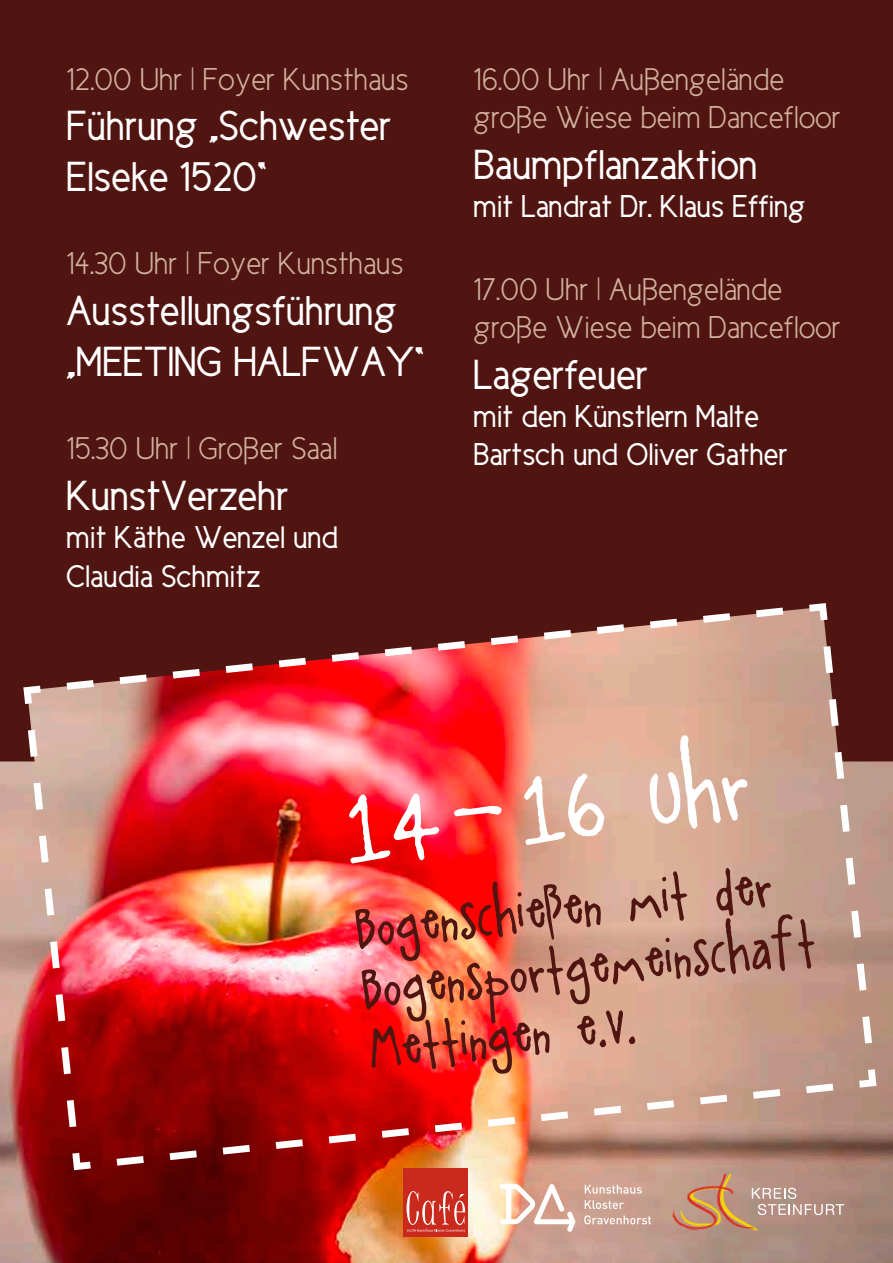
<style>
.page{position:relative;width:893px;height:1263px;background:#fff}
.page>*{position:absolute;margin:0;border:0;box-sizing:border-box;transform-origin:0 0}
.t1{font:84.6px "A Little Pot";color:#fff}
.t2{font:50.7px/60.9px "A Little Pot";color:#511511}
.t3{font:42.45px/50.8px "Cicle Gordita";color:#fff}
.t4{font:31.8px/38.1px "Cicle Semi";color:#d1b0a1}
.t5{font:31.8px/38.1px "Cicle Gordita";color:#fff}
</style>
<div class="page">
<img style="left:0;top:761px;width:893px;height:502px">
<svg style="left:766px;top:1188px;width:78px;height:27px;background:#bd9f95"></svg>
<img style="left:671px;top:1174px;width:95px;height:63px">
<svg style="left:500px;top:1184px;width:75px;height:48px"></svg>
<svg style="left:585px;top:1185px;width:57px;height:8px"></svg>
<svg style="left:585px;top:1200px;width:39px;height:9px"></svg>
<svg style="left:584px;top:1215px;width:67px;height:9px"></svg>
<div style="left:404px;top:1168px;width:64px;height:68px;background:#ca2a1d"></div>
<svg style="left:407px;top:1191px;width:58px;height:41px"></svg>
<div style="left:0;top:0;width:893px;height:761px;background:#511511"></div>
<div style="left:67px;top:67px;width:64px;height:24px;background:#511511"></div>
<svg style="left:141px;top:67px;width:41px;height:24px"></svg>
<svg style="left:192px;top:67px;width:1px;height:23px"></svg>
<div style="left:204px;top:67px;width:71px;height:29px;background:#511511"></div>
<div style="left:284px;top:67px;width:124px;height:24px;background:#511511"></div>
<div style="left:67px;top:110px;width:131px;height:39px;background:#511511"></div>
<div style="left:209px;top:110px;width:182px;height:34px;background:#511511"></div>
<svg style="left:67px;top:161px;width:19px;height:31px"></svg>
<div style="left:89px;top:162px;width:3px;height:29px;border:1px solid #511511"></div>
<div style="left:95px;top:162px;width:73px;height:30px;background:#511511"></div>
<div style="left:180px;top:161px;width:86px;height:31px;background:#511511"></div>
<svg style="left:67px;top:252px;width:59px;height:24px"></svg>
<svg style="left:136px;top:252px;width:41px;height:23px"></svg>
<svg style="left:187px;top:252px;width:1px;height:22px"></svg>
<div style="left:199px;top:252px;width:71px;height:29px;background:#511511"></div>
<div style="left:279px;top:252px;width:124px;height:23px;background:#511511"></div>
<div style="left:66px;top:295px;width:113px;height:31px;background:#511511"></div>
<div style="left:182px;top:296px;width:3px;height:29px;border:1px solid #511511"></div>
<div style="left:189px;top:296px;width:3px;height:29px;border:1px solid #511511"></div>
<div style="left:194px;top:296px;width:203px;height:38px;background:#511511"></div>
<div style="left:66px;top:346px;width:101px;height:34px;background:#511511"></div>
<div style="left:170px;top:347px;width:3px;height:29px;border:1px solid #511511"></div>
<svg style="left:175px;top:346px;width:46px;height:31px"></svg>
<div style="left:234px;top:346px;width:190px;height:31px;background:#511511"></div>
<svg style="left:67px;top:437px;width:60px;height:23px"></svg>
<svg style="left:137px;top:437px;width:41px;height:23px"></svg>
<svg style="left:188px;top:437px;width:1px;height:22px"></svg>
<div style="left:199px;top:436px;width:84px;height:29px;background:#511511"></div>
<svg style="left:292px;top:437px;width:40px;height:23px"></svg>
<div style="left:334px;top:438px;width:2px;height:21px;border:1px solid #511511"></div>
<div style="left:67px;top:480px;width:221px;height:31px;background:#511511"></div>
<svg style="left:66px;top:526px;width:40px;height:23px"></svg>
<div style="left:115px;top:526px;width:71px;height:23px;background:#511511"></div>
<div style="left:194px;top:526px;width:86px;height:23px;background:#511511"></div>
<div style="left:282px;top:527px;width:2px;height:21px;border:1px solid #511511"></div>
<svg style="left:294px;top:526px;width:45px;height:23px"></svg>
<svg style="left:66px;top:564px;width:19px;height:23px"></svg>
<div style="left:87px;top:565px;width:2px;height:21px;border:1px solid #511511"></div>
<svg style="left:91px;top:564px;width:62px;height:24px"></svg>
<div style="left:162px;top:564px;width:98px;height:23px;background:#511511"></div>
<div style="left:474px;top:67px;width:65px;height:24px;background:#511511"></div>
<svg style="left:548px;top:67px;width:42px;height:24px"></svg>
<svg style="left:600px;top:67px;width:1px;height:23px"></svg>
<div style="left:611px;top:67px;width:173px;height:29px;background:#511511"></div>
<div style="left:474px;top:105px;width:73px;height:30px;background:#511511"></div>
<div style="left:556px;top:105px;width:76px;height:24px;background:#511511"></div>
<svg style="left:641px;top:105px;width:59px;height:24px"></svg>
<div style="left:709px;top:105px;width:131px;height:24px;background:#511511"></div>
<div style="left:475px;top:148px;width:123px;height:39px;background:#511511"></div>
<div style="left:600px;top:150px;width:3px;height:29px;border:1px solid #511511"></div>
<div style="left:605px;top:149px;width:151px;height:31px;background:#511511"></div>
<svg style="left:473px;top:194px;width:40px;height:23px"></svg>
<div style="left:522px;top:194px;width:90px;height:24px;background:#511511"></div>
<svg style="left:620px;top:194px;width:31px;height:23px"></svg>
<div style="left:661px;top:194px;width:63px;height:24px;background:#511511"></div>
<div style="left:733px;top:194px;width:73px;height:29px;background:#511511"></div>
<div style="left:474px;top:277px;width:63px;height:24px;background:#511511"></div>
<svg style="left:546px;top:277px;width:42px;height:24px"></svg>
<svg style="left:598px;top:277px;width:1px;height:23px"></svg>
<div style="left:609px;top:277px;width:173px;height:30px;background:#511511"></div>
<div style="left:474px;top:315px;width:73px;height:30px;background:#511511"></div>
<div style="left:556px;top:315px;width:76px;height:24px;background:#511511"></div>
<svg style="left:641px;top:315px;width:59px;height:24px"></svg>
<div style="left:709px;top:315px;width:131px;height:24px;background:#511511"></div>
<div style="left:474px;top:359px;width:174px;height:39px;background:#511511"></div>
<svg style="left:473px;top:405px;width:40px;height:23px"></svg>
<svg style="left:522px;top:405px;width:44px;height:23px"></svg>
<div style="left:575px;top:404px;width:70px;height:24px;background:#511511"></div>
<div style="left:647px;top:405px;width:2px;height:22px;border:1px solid #511511"></div>
<svg style="left:651px;top:410px;width:36px;height:18px"></svg>
<div style="left:696px;top:404px;width:63px;height:24px;background:#511511"></div>
<div style="left:474px;top:442px;width:90px;height:24px;background:#511511"></div>
<svg style="left:574px;top:443px;width:45px;height:23px"></svg>
<svg style="left:626px;top:442px;width:22px;height:24px"></svg>
<div style="left:650px;top:443px;width:2px;height:22px;border:1px solid #511511"></div>
<svg style="left:655px;top:444px;width:44px;height:22px"></svg>
<div style="left:706px;top:442px;width:82px;height:24px;background:#511511"></div>
<img style="left:20px;top:599px;width:860px;height:575px">
<p class="t4" style="left:67px;top:60px;width:344px">12.00 Uhr | Foyer Kunsthaus</p>
<h3 class="t3" style="left:67px;top:101px;width:326px">Führung „Schwester<br>Elseke 1520“</h3>
<p class="t4" style="left:67px;top:245px;width:339px">14.30 Uhr | Foyer Kunsthaus</p>
<h3 class="t3" style="left:67px;top:286px;width:359px">Ausstellungsführung „MEETING HALFWAY“</h3>
<p class="t4" style="left:67px;top:430px;width:273px">15.30 Uhr | Großer Saal</p>
<h3 class="t3" style="left:67px;top:470px;width:224px">KunstVerzehr</h3>
<p class="t5" style="left:67px;top:519px;width:274px">mit Käthe Wenzel und<br>Claudia Schmitz</p>
<p class="t4" style="left:473px;top:60px;width:369px">16.00 Uhr | Außengelände große Wiese beim Dancefloor</p>
<h3 class="t3" style="left:473px;top:139px;width:286px">Baumpflanzaktion</h3>
<p class="t5" style="left:473px;top:187px;width:334px">mit Landrat Dr. Klaus Effing</p>
<p class="t4" style="left:473px;top:270px;width:369px">17.00 Uhr | Außengelände große Wiese beim Dancefloor</p>
<h3 class="t3" style="left:473px;top:349px;width:176px">Lagerfeuer</h3>
<p class="t5" style="left:473px;top:397px;width:315px">mit den Künstlern Malte<br>Bartsch und Oliver Gather</p>
<h1 class="t1" style="left:341px;top:783px;width:412px;rotate:-6deg">14 - 16 Uhr:</h1>
<h2 class="t2" style="left:353px;top:903px;width:457px;rotate:-6deg">Bogenschie en mit der<br>Bogensportgemeinschaft<br>Mettingen e.V.</h2>
</div>
